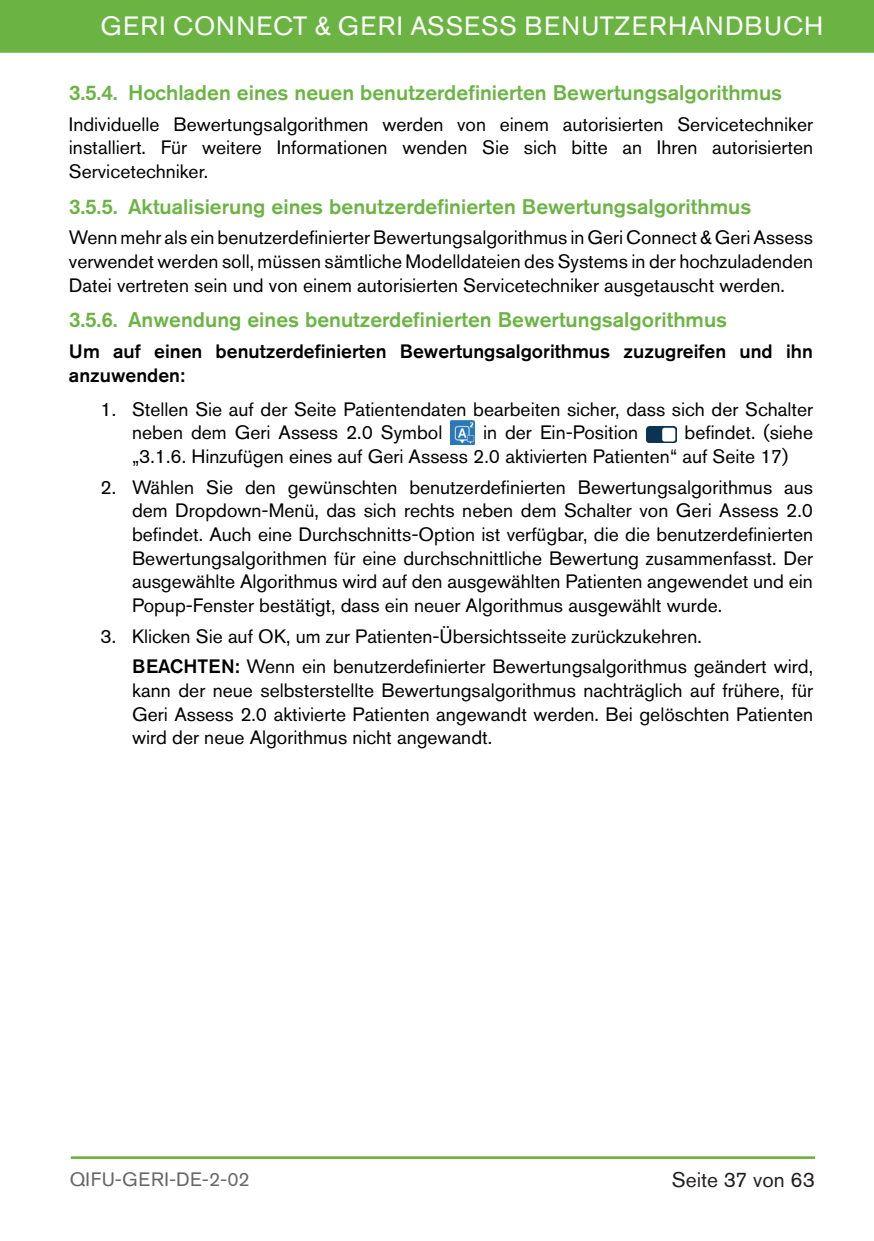
<style>
.page{position:relative;width:874px;height:1241px;background:#fff}
.page>*{position:absolute;margin:0;border:0;box-sizing:border-box;transform-origin:0 0}
.t1{font:26.25px "Akzidenz Grotesk Std";letter-spacing:.045em;color:#fff}
.t2{font:500 21px "Akzidenz Grotesk Std";color:#6bb444}
.t3{font:21px "Akzidenz Grotesk Std";color:#231f20}
.STEP_LIST{font:19.25px/23.6px "Akzidenz Grotesk Std";color:#000;text-align:justify}
.t4{font:500 19.25px/23.6px "Akzidenz Grotesk Std";color:#000}
.t5{font:19.25px "Akzidenz Grotesk Std";letter-spacing:.03em;color:#666}
.s1{font-weight:500}
</style>
<div class="page">
<div style="left:0;top:0;width:873px;height:53px;background:#6bb444"></div>
<hr style="left:71px;top:1156px;width:743px;height:1px;background:#6bb444">
<hr style="left:71px;top:1157px;width:743px;height:1px;background:#6bb444">
<img style="left:450px;top:420px;width:24px;height:24px">
<img style="left:646px;top:426px;width:30px;height:16px">
<h1 class="t1" style="left:100px;top:11px;width:724px">GERI CONNECT &amp; GERI ASSESS BENUTZERHANDBUCH</h1>
<p class="t2" style="left:69px;top:80px;width:714px">3.5.4. Hochladen eines neuen benutzerdefinierten Bewertungsalgorithmus</p>
<p class="STEP_LIST" style="left:69px;top:112px;width:745px">Individuelle Bewertungsalgorithmen werden von einem autorisierten Servicetechniker installiert. Für weitere Informationen wenden Sie sich bitte an Ihren autorisierten Servicetechniker.</p>
<p class="t2" style="left:69px;top:193px;width:683px">3.5.5. Aktualisierung eines benutzerdefinierten Bewertungsalgorithmus</p>
<p class="STEP_LIST" style="left:69px;top:226px;width:745px">Wenn mehr als ein benutzerdefinierter Bewertungsalgorithmus in Geri Connect &amp; Geri Assess verwendet werden soll, müssen sämtliche Modelldateien des Systems in der hochzuladenden Datei vertreten sein und von einem autorisierten Servicetechniker ausgetauscht werden.</p>
<p class="t2" style="left:69px;top:307px;width:659px">3.5.6. Anwendung eines benutzerdefinierten Bewertungsalgorithmus</p>
<p class="t4" style="left:69px;top:339px;width:745px">Um auf einen benutzerdefinierten Bewertungsalgorithmus zuzugreifen und ihn anzuwenden:</p>
<p class="STEP_LIST" style="left:132px;top:397px;width:682px;text-indent:-32px">1. Stellen Sie auf der Seite Patientendaten bearbeiten sicher, dass sich der Schalter neben dem Geri Assess 2.0 Symbol</p>
<p class="STEP_LIST" style="left:132px;top:421px;width:682px;text-indent:552px">befindet. (siehe „3.1.6. Hinzufügen eines auf Geri Assess 2.0 aktivierten Patienten“ auf Seite 17)</p>
<p class="STEP_LIST" style="left:132px;top:475px;width:682px;text-indent:-32px">2. Wählen Sie den gewünschten benutzerdefinierten Bewertungsalgorithmus aus dem Dropdown-Menü, das sich rechts neben dem Schalter von Geri Assess 2.0 befindet. Auch eine Durchschnitts-Option ist verfügbar, die die benutzerdefinierten Bewertungsalgorithmen für eine durchschnittliche Bewertung zusammenfasst. Der ausgewählte Algorithmus wird auf den ausgewählten Patienten angewendet und ein Popup-Fenster bestätigt, dass ein neuer Algorithmus ausgewählt wurde.</p>
<p class="STEP_LIST" style="left:100px;top:624px;width:602px">3. Klicken Sie auf OK, um zur Patienten-Übersichtsseite zurückzukehren.</p>
<p class="STEP_LIST" style="left:132px;top:654px;width:682px"><span class="s1">BEACHTEN:</span> Wenn ein benutzerdefinierter Bewertungsalgorithmus geändert wird, kann der neue selbsterstellte Bewertungsalgorithmus nachträglich auf frühere, für Geri Assess 2.0 aktivierte Patienten angewandt werden. Bei gelöschten Patienten wird der neue Algorithmus nicht angewandt.</p>
<p class="STEP_LIST" style="left:482px;top:421px;width:157px">in der Ein-Position</p>
<p class="t5" style="left:70px;top:1167px;width:181px">QIFU-GERI-DE-2-02</p>
<p class="t3" style="left:671px;top:1167px;width:145px">Seite 37 von 63</p>
</div>
